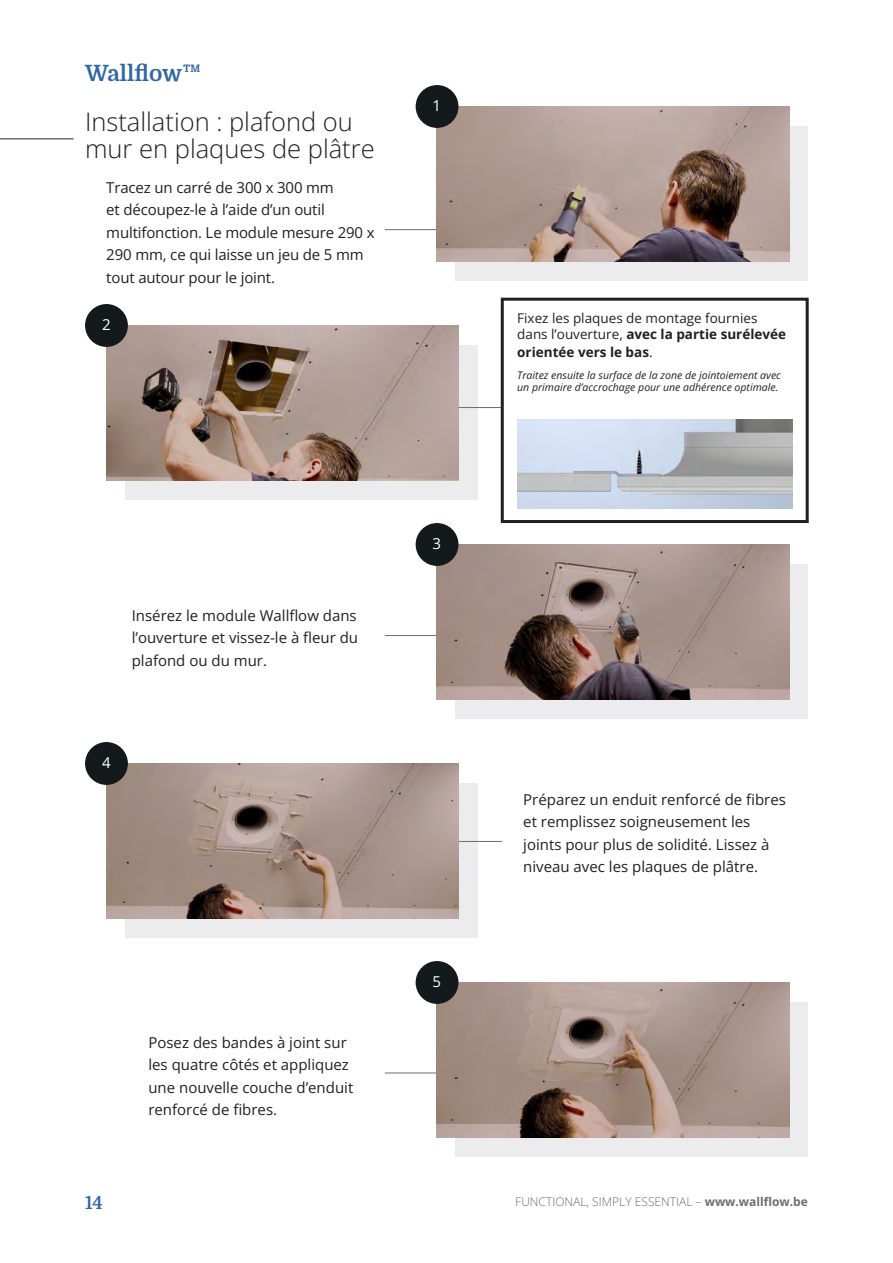
<style>
.page{position:relative;width:893px;height:1263px;background:#fff}
.page>*{position:absolute;margin:0;border:0;box-sizing:border-box;transform-origin:0 0}
.t1{font:300 25.5px/27px "Open Sans";color:#231f20}
.t2{font:700 22.5px "Domine";color:#3265a3}
.t3{font:700 18px "Domine";color:#3265a3}
.t4{font:15px/22.5px "Open Sans";color:#231f20}
.t5{font:15px "Open Sans";color:#fff}
.t6{font:13.5px/16.2px "Open Sans";color:#231f20}
.t7{font:700 13.5px "Open Sans";color:#231f20}
.t8{font:300 12px "Open Sans";color:#6c6d70}
.t9{font:italic 10.5px/12.6px "Open Sans";color:#231f20}
.s1{font-weight:700}
.s2{font-weight:400}
</style>
<div class="page">
<hr style="left:385px;top:229px;width:86px;height:1px;background:#6c6d70">
<hr style="left:385px;top:635px;width:86px;height:1px;background:#6c6d70">
<hr style="left:385px;top:1072px;width:86px;height:1px;background:#6c6d70">
<hr style="left:0;top:138px;width:74px;height:2px;background:#6c6d70">
<div style="left:455px;top:126px;width:353px;height:154px;background:#ececee"></div>
<img style="left:437px;top:106px;width:352px;height:156px">
<div style="left:416px;top:85px;width:42px;height:43px;background:#141a1c;border-radius:50%"></div>
<div style="left:455px;top:564px;width:353px;height:154px;background:#ececee"></div>
<img style="left:437px;top:544px;width:352px;height:156px">
<div style="left:416px;top:523px;width:42px;height:43px;background:#141a1c;border-radius:50%"></div>
<div style="left:125px;top:345px;width:352px;height:154px;background:#ececee"></div>
<div style="left:125px;top:783px;width:352px;height:154px;background:#ececee"></div>
<div style="left:455px;top:1002px;width:353px;height:154px;background:#ececee"></div>
<img style="left:437px;top:982px;width:352px;height:156px">
<div style="left:416px;top:961px;width:42px;height:43px;background:#141a1c;border-radius:50%"></div>
<hr style="left:416px;top:407px;width:86px;height:1px;background:#6c6d70">
<hr style="left:416px;top:841px;width:86px;height:1px;background:#6c6d70">
<img style="left:106px;top:325px;width:353px;height:156px">
<div style="left:85px;top:304px;width:43px;height:43px;background:#141a1c;border-radius:50%"></div>
<img style="left:106px;top:763px;width:353px;height:156px">
<div style="left:85px;top:742px;width:43px;height:43px;background:#141a1c;border-radius:50%"></div>
<img style="left:517px;top:420px;width:276px;height:88px">
<div style="left:501px;top:298px;width:308px;height:225px;border:3px solid #231f20"></div>
<h2 class="t2" style="left:85px;top:61px;width:118px">Wallflow™</h2>
<h1 class="t1" style="left:85px;top:107px;width:291px">Installation : plafond ou mur en plaques de plâtre</h1>
<p class="t4" style="left:106px;top:176px;width:270px">Tracez un carré de 300 x 300 mm<br>et découpez-le à l’aide d’un outil multifonction. Le module mesure 290 x<br>290 mm, ce qui laisse un jeu de 5 mm tout autour pour le joint.</p>
<p class="t5" style="left:102px;top:314px;width:10px">2</p>
<p class="t5" style="left:433px;top:95px;width:10px">1</p>
<p class="t4" style="left:132px;top:604px;width:228px;text-align:justify">Insérez le module Wallflow dans l’ouverture et vissez-le à fleur du plafond ou du mur.</p>
<p class="t5" style="left:102px;top:752px;width:10px">4</p>
<p class="t5" style="left:433px;top:533px;width:10px">3</p>
<p class="t4" style="left:148px;top:1030px;width:206px">Posez des bandes à joint sur les quatre côtés et appliquez une nouvelle couche d’enduit renforcé de fibres.</p>
<p class="t5" style="left:433px;top:971px;width:10px">5</p>
<p class="t6" style="left:517px;top:310px;width:270px">Fixez les plaques de montage fournies dans l’ouverture, <span class="s1">avec la partie surélevée</span></p>
<p class="t7" style="left:517px;top:343px;width:137px">orientée vers le bas<span class="s2">.</span></p>
<p class="t9" style="left:517px;top:368px;width:265px">Traitez ensuite la surface de la zone de jointoiement avec un primaire d’accrochage pour une adhérence optimale.</p>
<p class="t4" style="left:523px;top:788px;width:264px">Préparez un enduit renforcé de fibres et remplissez soigneusement les joints pour plus de solidité. Lissez à niveau avec les plaques de plâtre.</p>
<p class="t3" style="left:85px;top:1193px;width:19px">14</p>
<p class="t8" style="left:515px;top:1193px;width:294px">FUNCTIONAL, SIMPLY ESSENTIAL – <span class="s1">www.wallflow.be</span></p>
</div>
